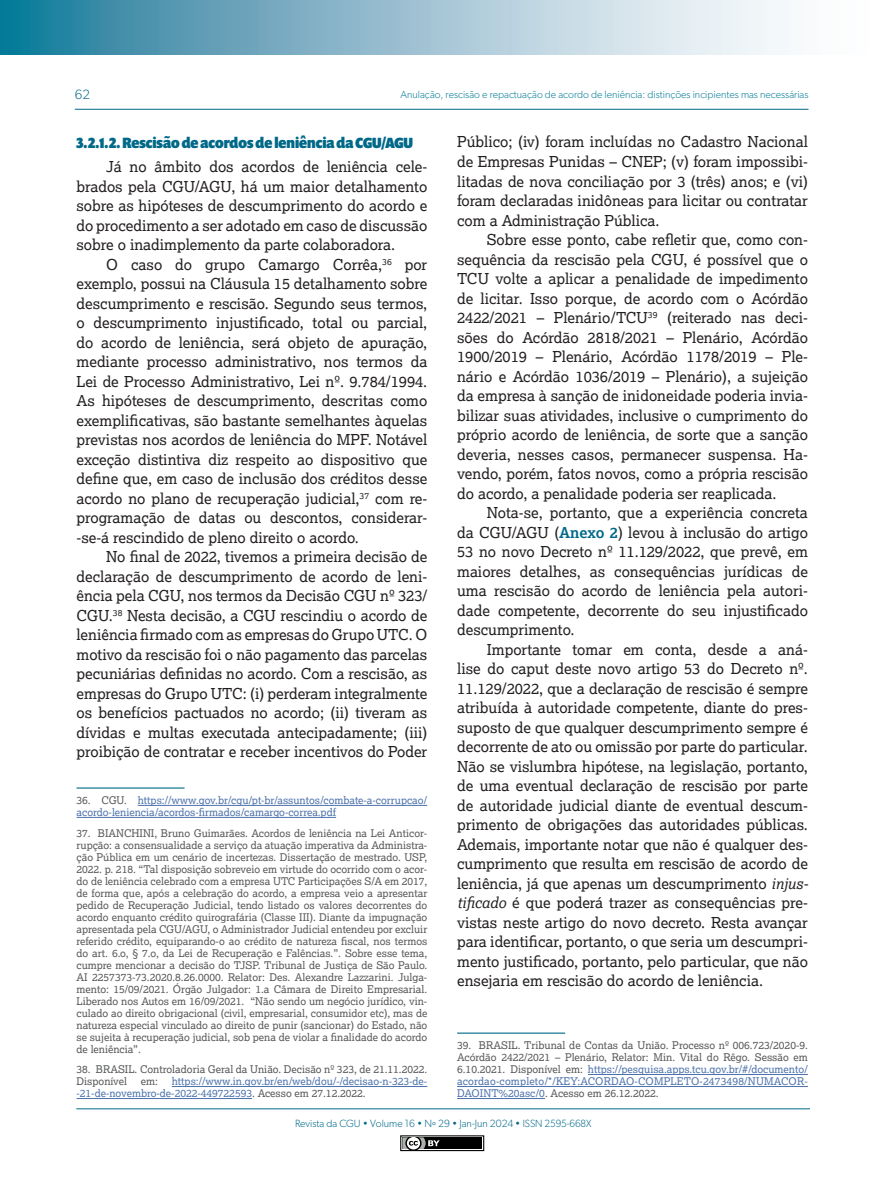
<style>
.page{position:relative;width:893px;height:1191px;background:#fff}
.page>*{position:absolute;margin:0;border:0;box-sizing:border-box;transform-origin:0 0}
.TEXTO_DUAS_COLUNAS{font:15px/19.5px "Lexia";color:#231f20;text-align:justify}
.SUBTÍTULO_DUAS_COLUNAS{font:900 15px "Prenton RP Cond";color:#006988}
.t1{font:300 13.5px "Gibson";color:#006988}
.NOTA_DE_RODAPÉ{font:10.5px/12px "Lexia";color:#57585a;text-align:justify}
.NOTA_DE_RODAPÉ-2{font:10.5px/12px "Lexia";color:#4d72ac}
.t2{font:300 10.5px "Gibson";color:#087d9a}
.t3{font:300 10.5px "Gibson";color:#006988}
.s1{color:#57585a}
.s2{font-weight:700;color:#006988}
.s3{font-style:italic}
.s4{color:#4d72ac}
</style>
<div class="page">
<svg style="left:0;top:0;width:781px;height:54px"></svg>
<hr style="left:75px;top:109px;width:733px;height:1px;background:#006988">
<hr style="left:76px;top:1108px;width:734px;height:1px;background:#006988">
<div style="left:400px;top:1135px;width:84px;height:16px;border:1px solid #000"></div>
<div style="left:402px;top:1137px;width:80px;height:12px;background:#000"></div>
<svg style="left:402px;top:1137px;width:38px;height:12px"></svg>
<hr style="left:77px;top:787px;width:108px;height:1px;background:#006988">
<hr style="left:138px;top:805px;width:289px;height:1px;background:#4d72ac">
<hr style="left:77px;top:817px;width:259px;height:1px;background:#4d72ac">
<hr style="left:172px;top:1086px;width:255px;height:1px;background:#4d72ac">
<hr style="left:77px;top:1098px;width:175px;height:1px;background:#4d72ac">
<hr style="left:457px;top:1032px;width:108px;height:1px;background:#006988">
<hr style="left:588px;top:1074px;width:220px;height:1px;background:#4d72ac">
<hr style="left:457px;top:1086px;width:351px;height:1px;background:#4d72ac">
<hr style="left:457px;top:1098px;width:88px;height:1px;background:#4d72ac">
<p class="t1" style="left:75px;top:86px;width:17px">62</p>
<p class="t2" style="left:401px;top:88px;width:409px">Anulação, rescisão e repactuação de acordo de leniência: distinções incipientes mas necessárias</p>
<p class="SUBTÍTULO_DUAS_COLUNAS" style="left:77px;top:134px;width:338px">3.2.1.2. Rescisão de acordos de leniência da CGU/AGU</p>
<p class="TEXTO_DUAS_COLUNAS" style="left:77px;top:157px;width:352px;text-indent:30px">Já no âmbito dos acordos de leniência cele&shy;brados pela CGU/AGU, há um maior detalhamento sobre as hipóteses de descumprimento do acordo e do procedimento a ser adotado em caso de discussão sobre o inadimplemento da parte colaboradora.</p>
<p class="TEXTO_DUAS_COLUNAS" style="left:77px;top:254px;width:352px;text-indent:30px">O caso do grupo Camargo Corrêa,<sup>36</sup> por exemplo, possui na Cláusula 15 detalhamento sobre descumprimento e rescisão. Segundo seus termos, o descumprimento injustificado, total ou parcial, do acordo de leniência, será objeto de apuração, mediante processo administrativo, nos termos da Lei de Processo Administrativo, Lei nº. 9.784/1994.<br>As hipóteses de descumprimento, descritas como exemplificativas, são bastante semelhantes àquelas previstas nos acordos de leniência do MPF. Notável exceção distintiva diz respeito ao dispositivo que define que, em caso de inclusão dos créditos desse acordo no plano de recuperação judicial,<sup>37</sup> com re&shy;programação de datas ou descontos, considerar--se-á rescindido de pleno direito o acordo.</p>
<p class="TEXTO_DUAS_COLUNAS" style="left:77px;top:547px;width:352px;text-indent:30px">No final de 2022, tivemos a primeira decisão de declaração de descumprimento de acordo de leni&shy;ência pela CGU, nos termos da Decisão CGU nº 323/ CGU.<sup>38</sup> Nesta decisão, a CGU rescindiu o acordo de leniência firmado com as empresas do Grupo UTC. O motivo da rescisão foi o não pagamento das parcelas pecuniárias definidas no acordo. Com a rescisão, as empresas do Grupo UTC: (i) perderam integralmente os benefícios pactuados no acordo; (ii) tiveram as dívidas e multas executada antecipadamente; (iii) proibição de contratar e receber incentivos do Poder</p>
<p class="NOTA_DE_RODAPÉ-2" style="left:77px;top:794px;width:352px"><span class="s1">36. CGU.</span> https://www.gov.br/cgu/pt-br/assuntos/combate-a-corrupcao/ acordo-leniencia/acordos-firmados/camargo-correa.pdf</p>
<p class="NOTA_DE_RODAPÉ" style="left:77px;top:826px;width:352px">37. BIANCHINI, Bruno Guimarães. Acordos de leniência na Lei Anticor&shy;rupção: a consensualidade a serviço da atuação imperativa da Administra&shy;ção Pública em um cenário de incertezas. Dissertação de mestrado. USP, 2022. p. 218. “Tal disposição sobreveio em virtude do ocorrido com o acor&shy;do de leniência celebrado com a empresa UTC Participações S/A em 2017, de forma que, após a celebração do acordo, a empresa veio a apresentar pedido de Recuperação Judicial, tendo listado os valores decorrentes do acordo enquanto crédito quirografária (Classe III). Diante da impugnação apresentada pela CGU/AGU, o Administrador Judicial entendeu por excluir referido crédito, equiparando-o ao crédito de natureza fiscal, nos termos do art. 6.o, § 7.o, da Lei de Recuperação e Falências.”. Sobre esse tema, cumpre mencionar a decisão do TJSP. Tribunal de Justiça de São Paulo.<br>AI 2257373-73.2020.8.26.0000. Relator: Des. Alexandre Lazzarini. Julga&shy;mento: 15/09/2021. Órgão Julgador: 1.a Câmara de Direito Empresarial.<br>Liberado nos Autos em 16/09/2021. “Não sendo um negócio jurídico, vin&shy;culado ao direito obrigacional (civil, empresarial, consumidor etc), mas de natureza especial vinculado ao direito de punir (sancionar) do Estado, não se sujeita à recuperação judicial, sob pena de violar a finalidade do acordo de leniência”.</p>
<p class="NOTA_DE_RODAPÉ" style="left:77px;top:1063px;width:352px">38. BRASIL. Controladoria Geral da União. Decisão nº 323, de 21.11.2022.<br>Disponível</p>
<p class="NOTA_DE_RODAPÉ-2" style="left:77px;top:1075px;width:352px;text-indent:95px">https://www.in.gov.br/en/web/dou/-/decisao-n-323-de--21-de-novembro-de-2022-449722593<span class="s1">. Acesso em 27.12.2022.</span></p>
<p class="NOTA_DE_RODAPÉ" style="left:141px;top:1075px;width:19px">em:</p>
<p class="TEXTO_DUAS_COLUNAS" style="left:457px;top:132px;width:352px">Público; (iv) foram incluídas no Cadastro Nacional de Empresas Punidas – CNEP; (v) foram impossibi&shy;litadas de nova conciliação por 3 (três) anos; e (vi) foram declaradas inidôneas para licitar ou contratar com a Administração Pública.</p>
<p class="TEXTO_DUAS_COLUNAS" style="left:457px;top:229px;width:352px;text-indent:30px">Sobre esse ponto, cabe refletir que, como con&shy;sequência da rescisão pela CGU, é possível que o TCU volte a aplicar a penalidade de impedimento de licitar. Isso porque, de acordo com o Acórdão 2422/2021 – Plenário/TCU<sup>39</sup> (reiterado nas deci&shy;sões do Acórdão 2818/2021 – Plenário, Acórdão 1900/2019 – Plenário, Acórdão 1178/2019 – Ple&shy;nário e Acórdão 1036/2019 – Plenário), a sujeição da empresa à sanção de inidoneidade poderia invia&shy;bilizar suas atividades, inclusive o cumprimento do próprio acordo de leniência, de sorte que a sanção deveria, nesses casos, permanecer suspensa. Ha&shy;vendo, porém, fatos novos, como a própria rescisão do acordo, a penalidade poderia ser reaplicada.</p>
<p class="TEXTO_DUAS_COLUNAS" style="left:457px;top:502px;width:352px;text-indent:30px">Nota-se, portanto, que a experiência concreta da CGU/AGU (<span class="s2">Anexo 2</span>) levou à inclusão do artigo 53 no novo Decreto nº 11.129/2022, que prevê, em maiores detalhes, as consequências jurídicas de uma rescisão do acordo de leniência pela autori&shy;dade competente, decorrente do seu injustificado descumprimento.</p>
<p class="TEXTO_DUAS_COLUNAS" style="left:457px;top:639px;width:352px;text-indent:30px">Importante tomar em conta, desde a aná&shy;lise do caput deste novo artigo 53 do Decreto nº.<br>11.129/2022, que a declaração de rescisão é sempre atribuída à autoridade competente, diante do pres&shy;suposto de que qualquer descumprimento sempre é decorrente de ato ou omissão por parte do particular.<br>Não se vislumbra hipótese, na legislação, portanto, de uma eventual declaração de rescisão por parte de autoridade judicial diante de eventual descum&shy;primento de obrigações das autoridades públicas.<br>Ademais, importante notar que não é qualquer des&shy;cumprimento que resulta em rescisão de acordo de leniência, já que apenas um descumprimento <span class="s3">injus&shy;tificado</span> é que poderá trazer as consequências pre&shy;vistas neste artigo do novo decreto. Resta avançar para identificar, portanto, o que seria um descumpri&shy;mento justificado, portanto, pelo particular, que não ensejaria em rescisão do acordo de leniência.</p>
<p class="NOTA_DE_RODAPÉ" style="left:457px;top:1039px;width:352px">39. BRASIL. Tribunal de Contas da União. Processo nº 006.723/2020-9.<br>Acórdão 2422/2021 – Plenário, Relator: Min. Vital do Rêgo. Sessão em 6.10.2021. Disponível em: <span class="s4">https://pesquisa.apps.tcu.gov.br/#/documento/ acordao-completo/*/KEY:ACORDAO-COMPLETO-2473498/NUMACOR-DAOINT%20asc/0</span>. Acesso em 26.12.2022.</p>
<p class="t3" style="left:295px;top:1116px;width:298px">Revista da CGU • Volume 16 • Nº 29 • Jan-Jun 2024 • ISSN 2595-668X</p>
</div>
